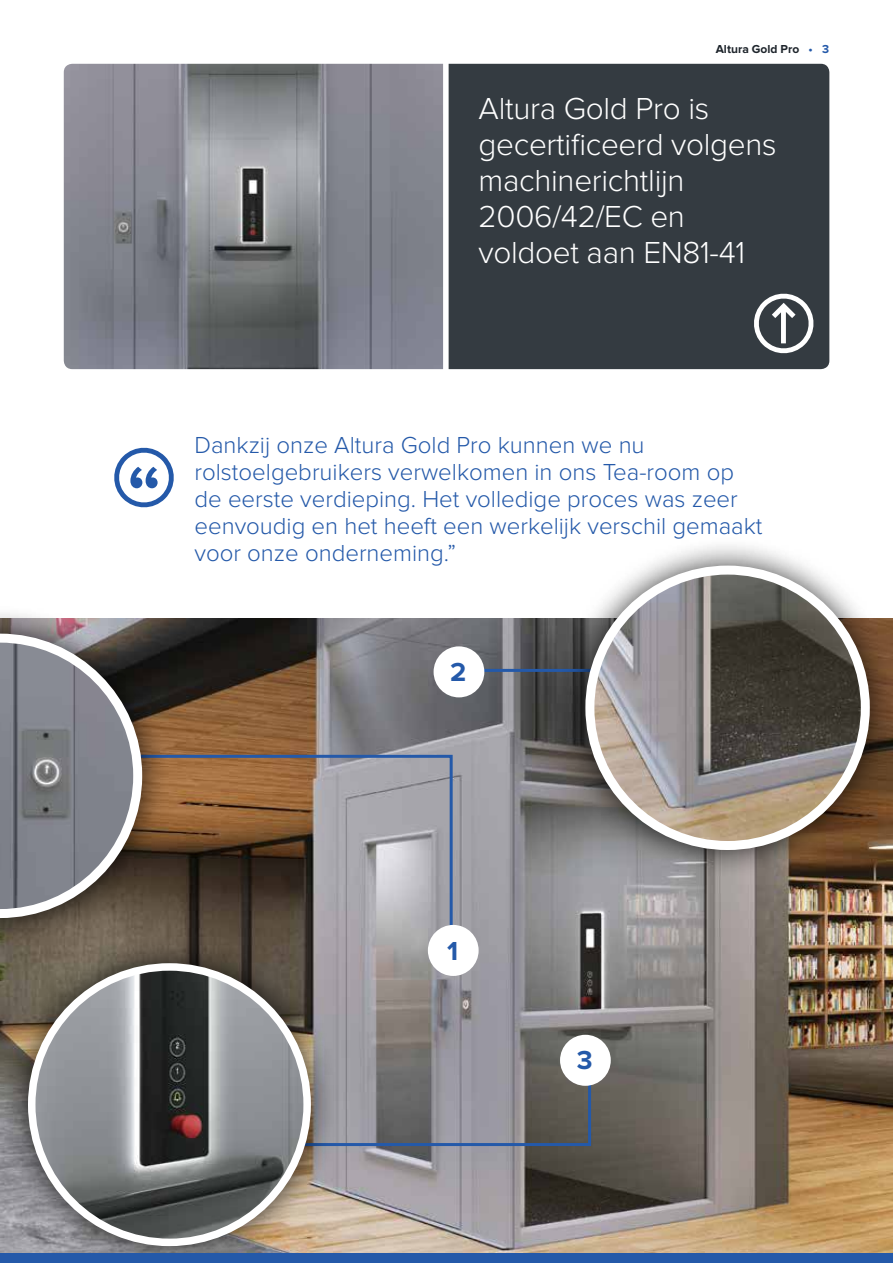
<style>
.page{position:relative;width:893px;height:1263px;background:#fff}
.page>*{position:absolute;margin:0;border:0;box-sizing:border-box;transform-origin:0 0}
.t1{font:300 31.5px/36px "Proxima Nova";letter-spacing:-.01em;color:#fff}
.t2{font:700 27px "Proxima Nova";color:#2459a9}
.t3{font:300 24px/27px "Proxima Nova";color:#2459a9}
.t4{font:700 12px "Proxima Nova";color:#1e252c}
.s1{color:#2459a9}
</style>
<div class="page">
<img style="left:170px;top:619px;width:723px;height:634px">
<svg style="left:170px;top:753px;width:284px;height:200px;background:#877a72"></svg>
<div style="left:449px;top:64px;width:380px;height:305px;background:#343b41"></div>
<img style="left:64px;top:64px;width:379px;height:305px">
<svg style="left:751px;top:291px;width:65px;height:65px"></svg>
<svg style="left:114px;top:447px;width:60px;height:61px"></svg>
<div style="left:0;top:606px;width:170px;height:340px;background:#000;opacity:.75"></div>
<svg style="left:0;top:634px;width:142px;height:284px;background:#7f7f83"></svg>
<hr style="left:479px;top:669px;width:160px;height:3px;background:#2459a9">
<svg style="left:339px;top:1064px;width:254px;height:83px;background:#7b7c82"></svg>
<div style="left:0;top:935px;width:339px;height:328px;background:#000;opacity:.75"></div>
<img style="left:32px;top:967px;width:275px;height:275px;border-radius:138px">
<div style="left:28px;top:963px;width:283px;height:283px;border:8px solid #fff;border-radius:50%"></div>
<div style="left:558px;top:538px;width:335px;height:340px;background:#000;opacity:.75"></div>
<img style="left:590px;top:570px;width:275px;height:275px;border-radius:138px">
<div style="left:585px;top:566px;width:285px;height:284px;border:9px solid #fff;border-radius:50%"></div>
<div style="left:428px;top:925px;width:51px;height:51px;background:#fff;border-radius:50%"></div>
<div style="left:560px;top:1035px;width:51px;height:51px;background:#fff;border-radius:50%"></div>
<div style="left:434px;top:646px;width:50px;height:51px;background:#fff;border-radius:50%"></div>
<div style="left:0;top:1253px;width:893px;height:10px;background:#2459a9"></div>
<p class="t4" style="left:716px;top:44px;width:115px">Altura Gold Pro <span class="s1">• 3</span></p>
<h1 class="t1" style="left:479px;top:92px;width:299px">Altura Gold Pro is gecertificeerd volgens machinerichtlijn<br>2006/42/EC en voldoet aan EN81-41</h1>
<p class="t3" style="left:194px;top:432px;width:569px">Dankzij onze Altura Gold Pro kunnen we nu rolstoelgebruikers verwelkomen in ons Tea-room op de eerste verdieping. Het volledige proces was zeer eenvoudig en het heeft een werkelijk verschil gemaakt voor onze onderneming.”</p>
<p class="t2" style="left:450px;top:660px;width:18px">2</p>
<p class="t2" style="left:447px;top:938px;width:13px">1</p>
<p class="t2" style="left:577px;top:1048px;width:17px">3</p>
</div>
